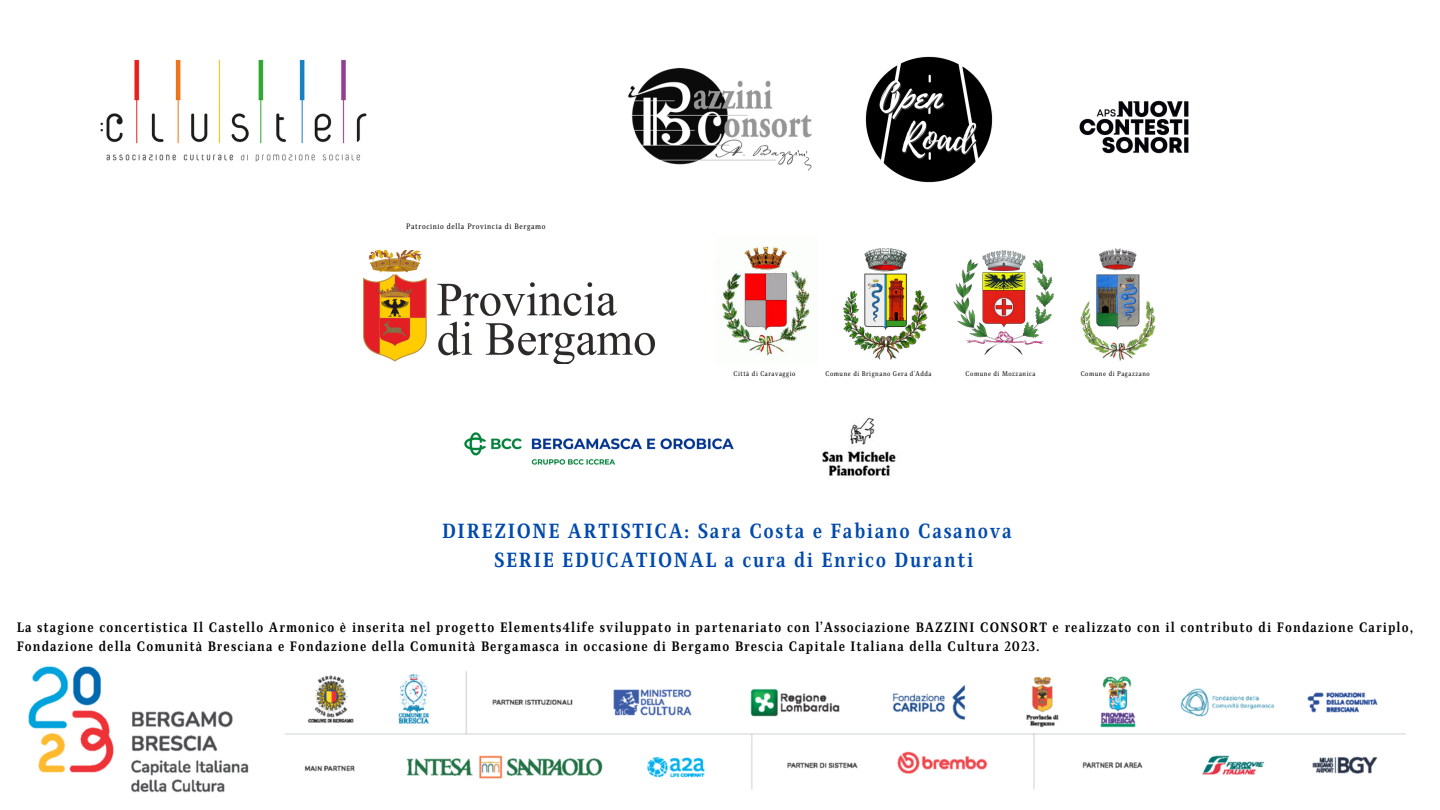
<style>
.page{position:relative;width:1440px;height:810px;background:#fff}
.page>*{position:absolute;margin:0;border:0;box-sizing:border-box;transform-origin:0 0}
.t1{font:700 21px "Singel";letter-spacing:.08em;color:#004aad}
.t2{font:700 14px/19.5px "Singel";letter-spacing:.08em;color:#000}
.t3{font:8px "Singel";letter-spacing:.08em;color:#000}
.t4{font:7px "Singel";letter-spacing:.08em;color:#000}
</style>
<div class="page">
<img style="left:100px;top:59px;width:267px;height:103px">
<img style="left:718px;top:246px;width:93px;height:110px">
<img style="left:954px;top:251px;width:99px;height:104px">
<img style="left:464px;top:432px;width:270px;height:33px">
<img style="left:364px;top:251px;width:291px;height:112px">
<img style="left:844px;top:249px;width:83px;height:111px">
<img style="left:1081px;top:248px;width:75px;height:113px">
<img style="left:822px;top:417px;width:74px;height:59px">
<img style="left:628px;top:68px;width:184px;height:103px">
<img style="left:865px;top:56px;width:127px;height:127px">
<img style="left:1079px;top:100px;width:110px;height:54px">
<img style="left:28px;top:666px;width:1378px;height:127px">
<p class="t3" style="left:406px;top:222px;width:141px">Patrocinio della Provincia di Bergamo</p>
<p class="t4" style="left:734px;top:369px;width:63px">Città di Caravaggio</p>
<p class="t4" style="left:825px;top:369px;width:108px">Comune di Brignano Gera d’Adda</p>
<p class="t4" style="left:966px;top:369px;width:71px">Comune di Mozzanica</p>
<p class="t4" style="left:1081px;top:369px;width:71px">Comune di Pagazzano</p>
<p class="t1" style="left:442px;top:518px;width:571px">DIREZIONE ARTISTICA: Sara Costa e Fabiano Casanova</p>
<p class="t1" style="left:494px;top:548px;width:481px">SERIE EDUCATIONAL a cura di Enrico Duranti</p>
<p class="t2" style="left:17px;top:617px;width:1398px">La stagione concertistica Il Castello Armonico è inserita nel progetto Elements4life sviluppato in partenariato con l’Associazione BAZZINI CONSORT e realizzato con il contributo di Fondazione Cariplo,<br>Fondazione della Comunità Bresciana e Fondazione della Comunità Bergamasca in occasione di Bergamo Brescia Capitale Italiana della Cultura 2023.</p>
</div>
